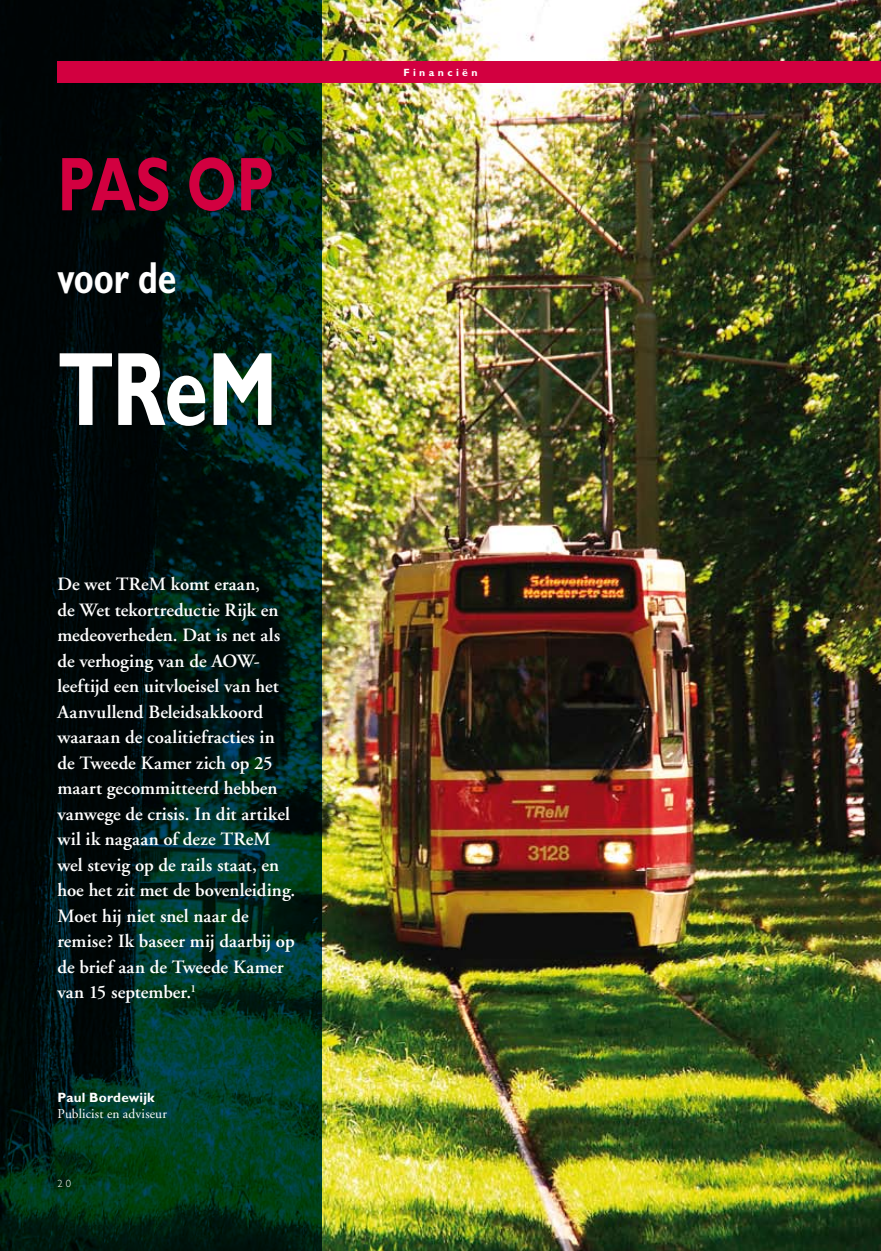
<style>
.page{position:relative;width:881px;height:1251px;background:#fff}
.page>*{position:absolute;margin:0;border:0;box-sizing:border-box;transform-origin:0 0}
.t1{font:700 105px "Gill Sans";color:#fff;scale:.75 1}
.t2{font:700 76.5px "Gill Sans";color:#d20040;scale:.75 1}
.t3{font:700 45px "Gill Sans";color:#fff;scale:.75 1}
.t4{font:600 18.75px/25.5px "Adobe Garamond";color:#fff}
.t5{font:13.5px "Adobe Garamond";letter-spacing:.01em;color:#fff}
.t6{font:700 13.5px "Gill Sans";letter-spacing:.015em;color:#fff}
.t7{font:700 10.5px "Gill Sans";letter-spacing:.325em;color:#fff}
.t8{font:300 10.5px "Gill Sans";color:#fff}
</style>
<div class="page">
<img style="left:322px;top:0;width:558px;height:1250px">
<svg style="left:0;top:0;width:322px;height:1250px;background:#001a13"></svg>
<div style="left:57px;top:62px;width:823px;height:21px;background:#d20040"></div>
<h2 class="t2" style="left:57px;top:139px;width:280px">Pas op</h2>
<h3 class="t3" style="left:57px;top:251px;width:160px">voor de</h3>
<h1 class="t1" style="left:57px;top:327px;width:294px">TReM</h1>
<p class="t4" style="left:57px;top:571px;width:239px">De wet TReM komt eraan,<br>de Wet tekortreductie Rijk en medeoverheden. Dat is net als de verhoging van de AOW&shy;leeftijd een uitvloeisel van het<br>Aanvullend Beleidsakkoord waaraan de coalitiefracties in de Tweede Kamer zich op 25 maart gecommitteerd hebben vanwege de crisis. In dit artikel wil ik nagaan of deze TReM wel stevig op de rails staat, en hoe het zit met de bovenleiding.<br>Moet hij niet snel naar de remise? Ik baseer mij daarbij op de brief aan de Tweede Kamer van 15 september.<sup>1</sup></p>
<p class="t6" style="left:57px;top:1089px;width:99px">Paul Bordewijk</p>
<p class="t5" style="left:57px;top:1106px;width:111px">Publicist en adviseur</p>
<p class="t8" style="left:57px;top:1176px;width:15px">2 0</p>
<p class="t7" style="left:403px;top:66px;width:76px">Financiën</p>
</div>
